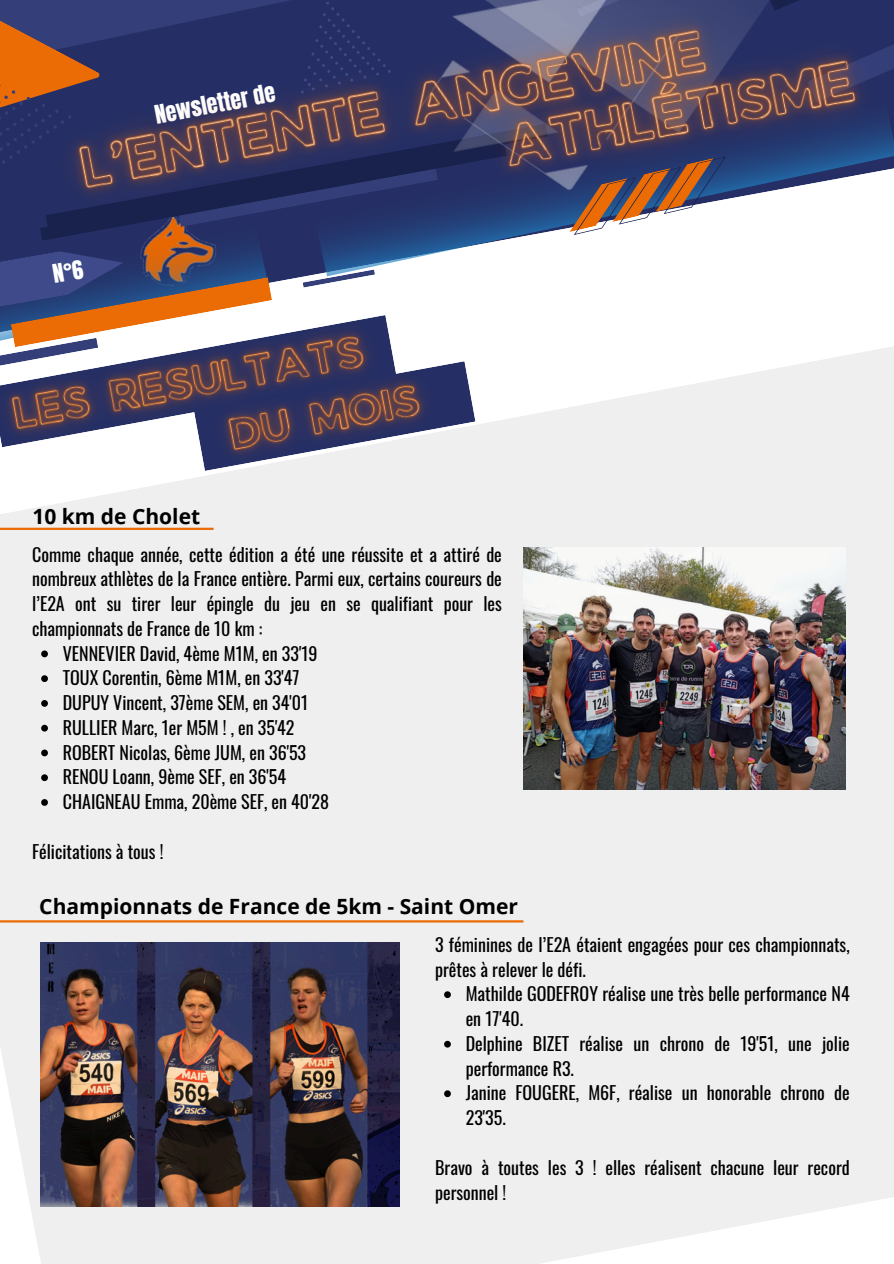
<style>
.page{position:relative;width:894px;height:1264px;background:#fff}
.page>*{position:absolute;margin:0;border:0;box-sizing:border-box;transform-origin:0 0}
.t1{font:21.9px "Anton";color:#fff}
.t2{font:700 21px "Open Sans";color:#000}
.t3{font:18px/24.8px "Oswald";color:#000}
</style>
<div class="page">
<svg style="left:0;top:17px;width:5px;height:182px"></svg>
<img style="left:5px;top:0;width:421px;height:251px">
<img style="left:426px;top:0;width:467px;height:251px">
<div style="left:0;top:347px;width:893px;height:916px;background:#efefef"></div>
<hr style="left:0;top:527px;width:213px;height:3px;background:#eb6b05">
<hr style="left:0;top:920px;width:523px;height:2px;background:#eb6b05">
<img style="left:523px;top:547px;width:322px;height:242px">
<img style="left:41px;top:942px;width:358px;height:264px">
<svg style="left:41px;top:650px;width:7px;height:7px"></svg>
<svg style="left:41px;top:675px;width:7px;height:7px"></svg>
<svg style="left:41px;top:700px;width:7px;height:6px"></svg>
<svg style="left:41px;top:724px;width:7px;height:7px"></svg>
<svg style="left:41px;top:749px;width:7px;height:7px"></svg>
<svg style="left:41px;top:774px;width:7px;height:7px"></svg>
<svg style="left:41px;top:799px;width:7px;height:6px"></svg>
<img style="left:0;top:471px;width:177px;height:18px">
<div style="left:177px;top:347px;width:301px;height:163px;background:#efefef"></div>
<svg style="left:444px;top:991px;width:6px;height:7px"></svg>
<svg style="left:444px;top:1040px;width:6px;height:7px"></svg>
<svg style="left:444px;top:1090px;width:6px;height:7px"></svg>
<svg style="left:0;top:251px;width:475px;height:220px"></svg>
<p class="t1" style="left:152px;top:100px;width:123px;rotate:-11deg">Newsletter de</p>
<p class="t2" style="left:32px;top:502px;width:169px">10 km de Cholet</p>
<h3 class="t3" style="left:32px;top:541px;width:471px;text-align:justify">Comme chaque année, cette édition a été une réussite et a attiré de nombreux athlètes de la France entière. Parmi eux, certains coureurs de l’E2A ont su tirer leur épingle du jeu en se qualifiant pour les championnats de France de 10 km :</h3>
<p class="t3" style="left:63px;top:640px;width:256px">VENNEVIER David, 4ème M1M, en 33'19</p>
<p class="t3" style="left:63px;top:665px;width:238px">TOUX Corentin, 6ème M1M, en 33'47</p>
<p class="t3" style="left:63px;top:689px;width:247px">DUPUY Vincent, 37ème SEM, en 34'01</p>
<h4 class="t3" style="left:63px;top:714px;width:233px">RULLIER Marc, 1er M5M ! , en 35'42</h4>
<p class="t3" style="left:63px;top:739px;width:245px">ROBERT Nicolas, 6ème JUM, en 36'53</p>
<p class="t3" style="left:63px;top:764px;width:225px">RENOU Loann, 9ème SEF, en 36'54</p>
<p class="t3" style="left:63px;top:788px;width:268px">CHAIGNEAU Emma, 20ème SEF, en 40'28</p>
<p class="t3" style="left:32px;top:838px;width:133px">Félicitations à tous !</p>
<p class="t2" style="left:39px;top:892px;width:480px">Championnats de France de 5km - Saint Omer</p>
<p class="t3" style="left:435px;top:931px;width:416px">3 féminines de l’E2A étaient engagées pour ces championnats, prêtes à relever le défi.</p>
<p class="t3" style="left:465px;top:980px;width:385px">Mathilde GODEFROY réalise une très belle performance N4 en 17'40.</p>
<p class="t3" style="left:465px;top:1030px;width:385px">Delphine BIZET réalise un chrono de 19'51, une jolie performance R3.</p>
<p class="t3" style="left:465px;top:1079px;width:385px">Janine FOUGERE, M6F, réalise un honorable chrono de<br>23'35.</p>
<h4 class="t3" style="left:435px;top:1154px;width:416px">Bravo à toutes les 3 ! elles réalisent chacune leur record personnel !</h4>
</div>
